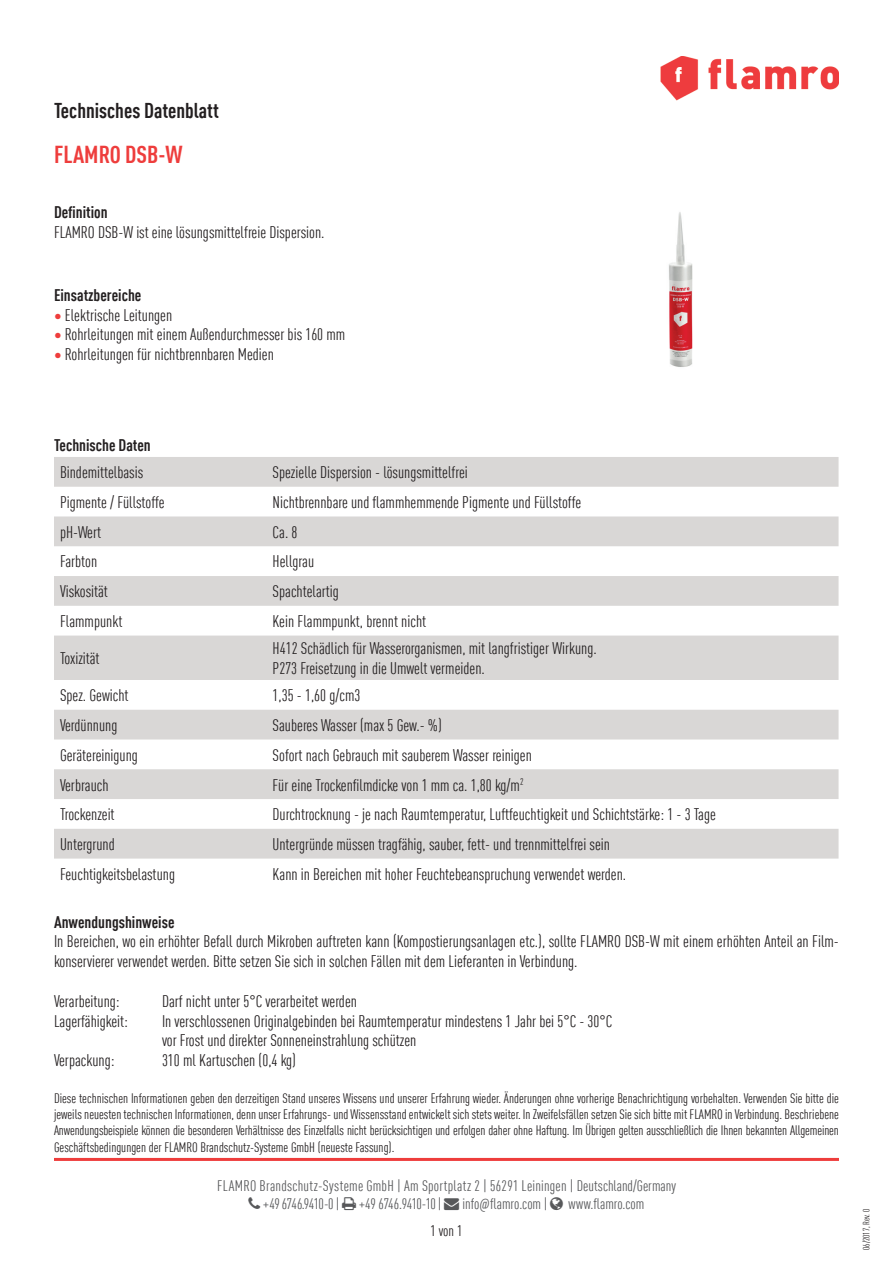
<style>
.page{position:relative;width:893px;height:1263px;background:#fff}
.page>*{position:absolute;margin:0;border:0;box-sizing:border-box;transform-origin:0 0}
.t1{font:700 condensed 24px "DIN Pro";color:#ee3d3c}
.t2{font:700 condensed 21px "DIN Pro";color:#231f20}
.t3{font:condensed 16.5px/19.8px "DIN Pro";color:#231f20}
.t4{font:700 condensed 16.5px "DIN Pro";color:#231f20}
.t5{font:condensed 15px/18px "DIN Pro";letter-spacing:.01em;color:#57585a}
.t6{font:condensed 15px "DIN Pro";letter-spacing:-.03em;color:#57585a}
.t7{font:condensed 15px "DIN Pro";color:#231f20}
.t8{font:condensed 13.5px/16.2px "DIN Pro";color:#231f20;text-align:justify}
.t9{font:condensed 9px "DIN Pro";color:#231f20}
.s1{color:#ee3d3c}
</style>
<div class="page">
<hr style="left:54px;top:1158px;width:785px;height:3px;background:#ee3d3c">
<img style="left:660px;top:56px;width:179px;height:44px">
<svg style="left:54px;top:457px;width:784px;height:401px;fill:#d9d7d6"></svg>
<img style="left:669px;top:212px;width:24px;height:155px">
<p class="t2" style="left:54px;top:95px;width:166px">Technisches Datenblatt</p>
<h1 class="t1" style="left:54px;top:137px;width:130px">FLAMRO DSB-W</h1>
<p class="t4" style="left:54px;top:200px;width:55px">Definition</p>
<p class="t3" style="left:54px;top:221px;width:272px">FLAMRO DSB-W ist eine lösungsmittelfreie Dispersion.</p>
<p class="t4" style="left:54px;top:283px;width:89px">Einsatzbereiche</p>
<p class="t3" style="left:54px;top:304px;width:120px"><span class="s1">•</span> Elektrische Leitungen</p>
<p class="t3" style="left:54px;top:324px;width:293px"><span class="s1">•</span> Rohrleitungen mit einem Außendurchmesser bis 160 mm</p>
<p class="t3" style="left:54px;top:343px;width:221px"><span class="s1">•</span> Rohrleitungen für nichtbrennbaren Medien</p>
<p class="t4" style="left:54px;top:433px;width:98px">Technische Daten</p>
<p class="t3" style="left:60px;top:461px;width:85px">Bindemittelbasis</p>
<p class="t3" style="left:273px;top:461px;width:197px">Spezielle Dispersion - lösungsmittelfrei</p>
<p class="t3" style="left:60px;top:491px;width:106px">Pigmente / Füllstoffe</p>
<p class="t3" style="left:273px;top:491px;width:310px">Nichtbrennbare und flammhemmende Pigmente und Füllstoffe</p>
<p class="t3" style="left:60px;top:521px;width:43px">pH-Wert</p>
<p class="t3" style="left:273px;top:521px;width:26px">Ca. 8</p>
<p class="t3" style="left:60px;top:551px;width:39px">Farbton</p>
<p class="t3" style="left:273px;top:551px;width:43px">Hellgrau</p>
<p class="t3" style="left:60px;top:580px;width:49px">Viskosität</p>
<p class="t3" style="left:273px;top:580px;width:68px">Spachtelartig</p>
<p class="t3" style="left:60px;top:610px;width:64px">Flammpunkt</p>
<p class="t3" style="left:273px;top:610px;width:155px">Kein Flammpunkt, brennt nicht</p>
<p class="t3" style="left:60px;top:647px;width:41px">Toxizität</p>
<p class="t3" style="left:273px;top:637px;width:326px">H412 Schädlich für Wasserorganismen, mit langfristiger Wirkung.<br>P273 Freisetzung in die Umwelt vermeiden.</p>
<p class="t3" style="left:60px;top:684px;width:70px">Spez. Gewicht</p>
<p class="t3" style="left:273px;top:684px;width:89px">1,35 - 1,60 g/cm3</p>
<p class="t3" style="left:60px;top:714px;width:59px">Verdünnung</p>
<p class="t3" style="left:273px;top:714px;width:171px">Sauberes Wasser (max 5 Gew.- %)</p>
<p class="t3" style="left:60px;top:744px;width:79px">Gerätereinigung</p>
<p class="t3" style="left:273px;top:744px;width:261px">Sofort nach Gebrauch mit sauberem Wasser reinigen</p>
<p class="t3" style="left:60px;top:774px;width:50px">Verbrauch</p>
<p class="t3" style="left:273px;top:774px;width:252px">Für eine Trockenfilmdicke von 1 mm ca. 1,80 kg/m<sup>2</sup></p>
<p class="t3" style="left:60px;top:803px;width:56px">Trockenzeit</p>
<p class="t3" style="left:273px;top:803px;width:445px">Durchtrocknung - je nach Raumtemperatur, Luftfeuchtigkeit und Schichtstärke: 1 - 3 Tage</p>
<p class="t3" style="left:60px;top:833px;width:56px">Untergrund</p>
<p class="t3" style="left:273px;top:833px;width:339px">Untergründe müssen tragfähig, sauber, fett- und trennmittelfrei sein</p>
<p class="t3" style="left:60px;top:863px;width:117px">Feuchtigkeitsbelastung</p>
<p class="t3" style="left:273px;top:863px;width:355px">Kann in Bereichen mit hoher Feuchtebeanspruchung verwendet werden.</p>
<p class="t4" style="left:54px;top:909px;width:122px">Anwendungshinweise</p>
<p class="t3" style="left:54px;top:931px;width:786px">In Bereichen, wo ein erhöhter Befall durch Mikroben auftreten kann (Kompostierungsanlagen etc.), sollte FLAMRO DSB-W mit einem erhöhten Anteil an Film&shy;konservierer verwendet werden. Bitte setzen Sie sich in solchen Fällen mit dem Lieferanten in Verbindung.</p>
<p class="t3" style="left:54px;top:990px;width:67px">Verarbeitung:</p>
<p class="t3" style="left:162px;top:990px;width:196px">Darf nicht unter 5°C verarbeitet werden</p>
<p class="t3" style="left:54px;top:1010px;width:76px">Lagerfähigkeit:</p>
<p class="t3" style="left:162px;top:1010px;width:452px">In verschlossenen Originalgebinden bei Raumtemperatur mindestens 1 Jahr bei 5°C - 30°C vor Frost und direkter Sonneneinstrahlung schützen</p>
<p class="t3" style="left:54px;top:1049px;width:62px">Verpackung:</p>
<p class="t3" style="left:162px;top:1049px;width:135px">310 ml Kartuschen (0,4 kg)</p>
<p class="t8" style="left:54px;top:1089px;width:786px">Diese technischen Informationen geben den derzeitigen Stand unseres Wissens und unserer Erfahrung wieder. Änderungen ohne vorherige Benachrichtigung vorbehalten. Verwenden Sie bitte die jeweils neuesten technischen Informationen, denn unser Erfahrungs- und Wissensstand entwickelt sich stets weiter. In Zweifelsfällen setzen Sie sich bitte mit FLAMRO in Verbindung. Beschriebene Anwendungsbeispiele können die besonderen Verhältnisse des Einzelfalls nicht berücksichtigen und erfolgen daher ohne Haftung. Im Übrigen gelten ausschließlich die Ihnen bekannten Allgemeinen Geschäftsbedingungen der FLAMRO Brandschutz-Systeme GmbH (neueste Fassung).</p>
<p class="t5" style="left:263px;top:1176px;width:414px;text-indent:-46px">FLAMRO Brandschutz-Systeme GmbH | Am Sportplatz 2 | 56291 Leiningen | Deutschland/Germany +49 6746.9410-0 |</p>
<p class="t6" style="left:359px;top:1193px;width:84px">+49 6746.9410-10 |</p>
<p class="t5" style="left:462px;top:1194px;width:87px">info@flamro.com |</p>
<p class="t5" style="left:568px;top:1194px;width:78px">www.flamro.com</p>
<p class="t7" style="left:430px;top:1220px;width:33px">1 von 1</p>
<p class="t9" style="left:860px;top:1250px;width:43px;rotate:-90deg">06/2017, Rev. 0</p>
</div>
